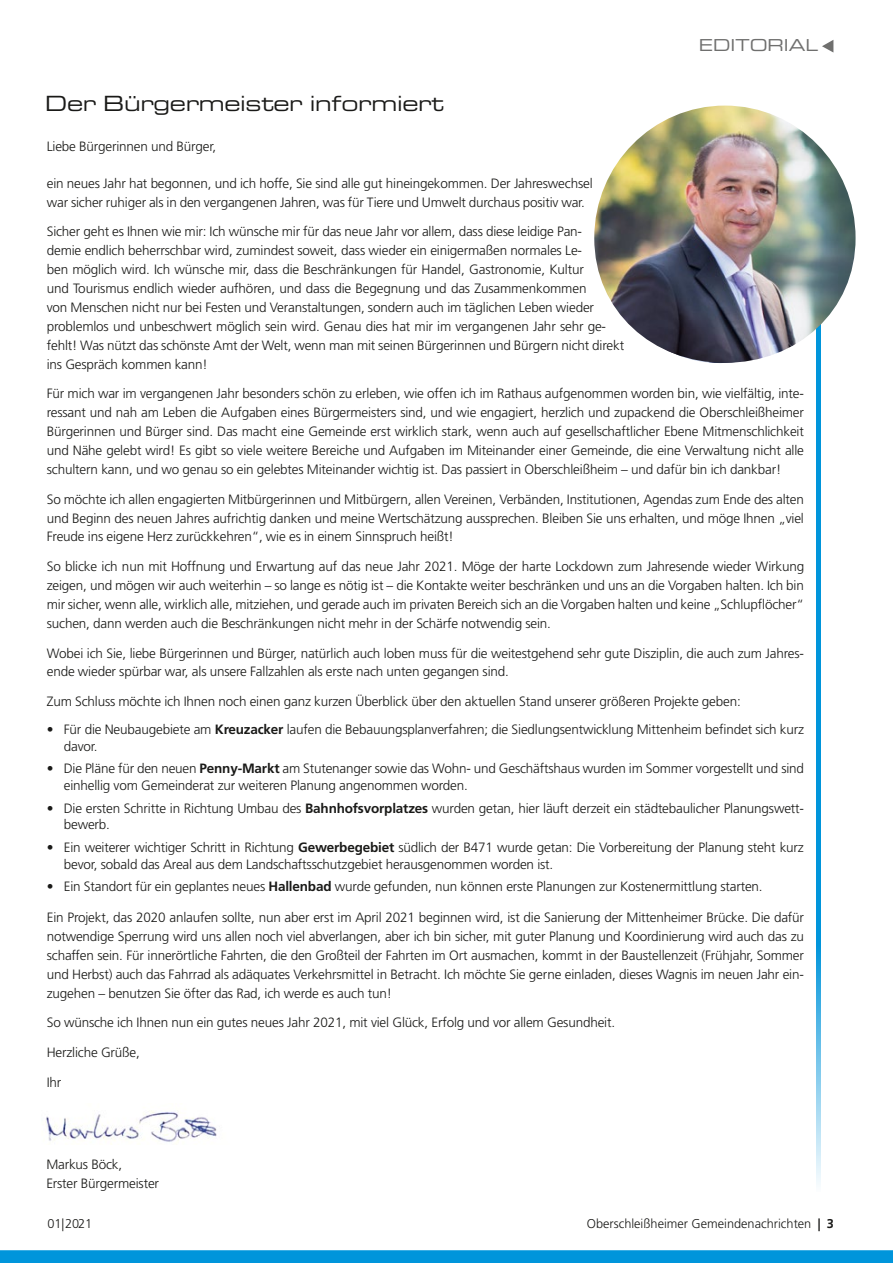
<style>
.page{position:relative;width:893px;height:1263px;background:#fff}
.page>*{position:absolute;margin:0;border:0;box-sizing:border-box;transform-origin:0 0}
.t1{font:21px "Eurostile Extended Two";letter-spacing:-.015em;color:#1a1a18}
.t2{font:16.5px "Eurostile Extended Two";color:#6f6f6e}
.t3{font:300 13.5px/18.9px "Frutiger";letter-spacing:-.015em;color:#1a1a18}
.t4{font:300 12.75px "Frutiger";color:#1a1a18}
.s1{font-weight:700}
</style>
<div class="page">
<svg style="left:822px;top:40px;width:11px;height:13px"></svg>
<svg style="left:0;top:1250px;width:893px;height:13px;background:#0496db"></svg>
<img style="left:45px;top:1110px;width:172px;height:32px">
<svg style="left:816px;top:363px;width:5px;height:821px;background:#23a3df"></svg>
<img style="left:594px;top:106px;width:261px;height:257px">
<h1 class="t1" style="left:45px;top:89px;width:400px">Der Bürgermeister informiert</h1>
<p class="t2" style="left:699px;top:34px;width:121px">EDITORIAL</p>
<p class="t3" style="left:47px;top:137px;width:171px">Liebe Bürgerinnen und Bürger,</p>
<p class="t3" style="left:47px;top:174px;width:547px">ein neues Jahr hat begonnen, und ich hoffe, Sie sind alle gut hineingekommen. Der Jahreswechsel war sicher ruhiger als in den vergangenen Jahren, was für Tiere und Umwelt durchaus positiv war.</p>
<p class="t3" style="left:47px;top:222px;width:579px">Sicher geht es Ihnen wie mir: Ich wünsche mir für das neue Jahr vor allem, dass diese leidige Pan-<br>demie endlich beherrschbar wird, zumindest soweit, dass wieder ein einigermaßen normales Le-<br>ben möglich wird. Ich wünsche mir, dass die Beschränkungen für Handel, Gastronomie, Kultur<br>und Tourismus endlich wieder aufhören, und dass die Begegnung und das Zusammenkommen<br>von Menschen nicht nur bei Festen und Veranstaltungen, sondern auch im täglichen Leben wieder problemlos und unbeschwert möglich sein wird. Genau dies hat mir im vergangenen Jahr sehr ge&shy;fehlt! Was nützt das schönste Amt der Welt, wenn man mit seinen Bürgerinnen und Bürgern nicht direkt ins Gespräch kommen kann!</p>
<p class="t3" style="left:47px;top:384px;width:759px;text-align:justify">Für mich war im vergangenen Jahr besonders schön zu erleben, wie offen ich im Rathaus aufgenommen worden bin, wie vielfältig, inte&shy;ressant und nah am Leben die Aufgaben eines Bürgermeisters sind, und wie engagiert, herzlich und zupackend die Oberschleißheimer Bürgerinnen und Bürger sind. Das macht eine Gemeinde erst wirklich stark, wenn auch auf gesellschaftlicher Ebene Mitmenschlichkeit und Nähe gelebt wird! Es gibt so viele weitere Bereiche und Aufgaben im Miteinander einer Gemeinde, die eine Verwaltung nicht alle schultern kann, und wo genau so ein gelebtes Miteinander wichtig ist. Das passiert in Oberschleißheim – und dafür bin ich dankbar!</p>
<p class="t3" style="left:47px;top:490px;width:759px;text-align:justify">So möchte ich allen engagierten Mitbürgerinnen und Mitbürgern, allen Vereinen, Verbänden, Institutionen, Agendas zum Ende des alten und Beginn des neuen Jahres aufrichtig danken und meine Wertschätzung aussprechen. Bleiben Sie uns erhalten, und möge Ihnen „viel Freude ins eigene Herz zurückkehren“, wie es in einem Sinnspruch heißt!</p>
<p class="t3" style="left:47px;top:557px;width:759px;text-align:justify">So blicke ich nun mit Hoffnung und Erwartung auf das neue Jahr 2021. Möge der harte Lockdown zum Jahresende wieder Wirkung zeigen, und mögen wir auch weiterhin – so lange es nötig ist – die Kontakte weiter beschränken und uns an die Vorgaben halten. Ich bin mir sicher, wenn alle, wirklich alle, mitziehen, und gerade auch im privaten Bereich sich an die Vorgaben halten und keine „Schlupflöcher“ suchen, dann werden auch die Beschränkungen nicht mehr in der Schärfe notwendig sein.</p>
<p class="t3" style="left:47px;top:644px;width:759px">Wobei ich Sie, liebe Bürgerinnen und Bürger, natürlich auch loben muss für die weitestgehend sehr gute Disziplin, die auch zum Jahres&shy;ende wieder spürbar war, als unsere Fallzahlen als erste nach unten gegangen sind.</p>
<p class="t3" style="left:47px;top:692px;width:696px">Zum Schluss möchte ich Ihnen noch einen ganz kurzen Überblick über den aktuellen Stand unserer größeren Projekte geben:</p>
<p class="t3" style="left:64px;top:721px;width:742px;line-height:17px;text-indent:-17px">• Für die Neubaugebiete am <span class="s1">Kreuzacker</span> laufen die Bebauungsplanverfahren; die Siedlungsentwicklung Mittenheim befindet sich kurz davor.</p>
<p class="t3" style="left:64px;top:760px;width:742px;line-height:17px;text-indent:-17px">• Die Pläne für den neuen <span class="s1">Penny-Markt</span> am Stutenanger sowie das Wohn- und Geschäftshaus wurden im Sommer vorgestellt und sind einhellig vom Gemeinderat zur weiteren Planung angenommen worden.</p>
<p class="t3" style="left:64px;top:800px;width:742px;line-height:17px;text-indent:-17px">• Die ersten Schritte in Richtung Umbau des <span class="s1">Bahnhofsvorplatzes</span> wurden getan, hier läuft derzeit ein städtebaulicher Planungswett&shy;bewerb.</p>
<p class="t3" style="left:64px;top:839px;width:742px;line-height:17px;text-indent:-17px">• Ein weiterer wichtiger Schritt in Richtung <span class="s1">Gewerbegebiet</span> südlich der B471 wurde getan: Die Vorbereitung der Planung steht kurz bevor, sobald das Areal aus dem Landschaftsschutzgebiet herausgenommen worden ist.</p>
<p class="t3" style="left:47px;top:877px;width:717px">• Ein Standort für ein geplantes neues <span class="s1">Hallenbad</span> wurde gefunden, nun können erste Planungen zur Kostenermittlung starten.</p>
<p class="t3" style="left:47px;top:908px;width:759px;text-align:justify">Ein Projekt, das 2020 anlaufen sollte, nun aber erst im April 2021 beginnen wird, ist die Sanierung der Mittenheimer Brücke. Die dafür notwendige Sperrung wird uns allen noch viel abverlangen, aber ich bin sicher, mit guter Planung und Koordinierung wird auch das zu schaffen sein. Für innerörtliche Fahrten, die den Großteil der Fahrten im Ort ausmachen, kommt in der Baustellenzeit (Frühjahr, Sommer und Herbst) auch das Fahrrad als adäquates Verkehrsmittel in Betracht. Ich möchte Sie gerne einladen, dieses Wagnis im neuen Jahr ein&shy;zugehen – benutzen Sie öfter das Rad, ich werde es auch tun!</p>
<p class="t3" style="left:47px;top:1008px;width:570px;line-height:29.7px">So wünsche ich Ihnen nun ein gutes neues Jahr 2021, mit viel Glück, Erfolg und vor allem Gesundheit.<br>Herzliche Grüße,<br>Ihr</p>
<p class="t3" style="left:46px;top:1155px;width:114px">Markus Böck,<br>Erster Bürgermeister</p>
<p class="t4" style="left:47px;top:1216px;width:47px">01|2021</p>
<p class="t4" style="left:587px;top:1216px;width:249px">Oberschleißheimer Gemeindenachrichten <span class="s1">| 3</span></p>
</div>
